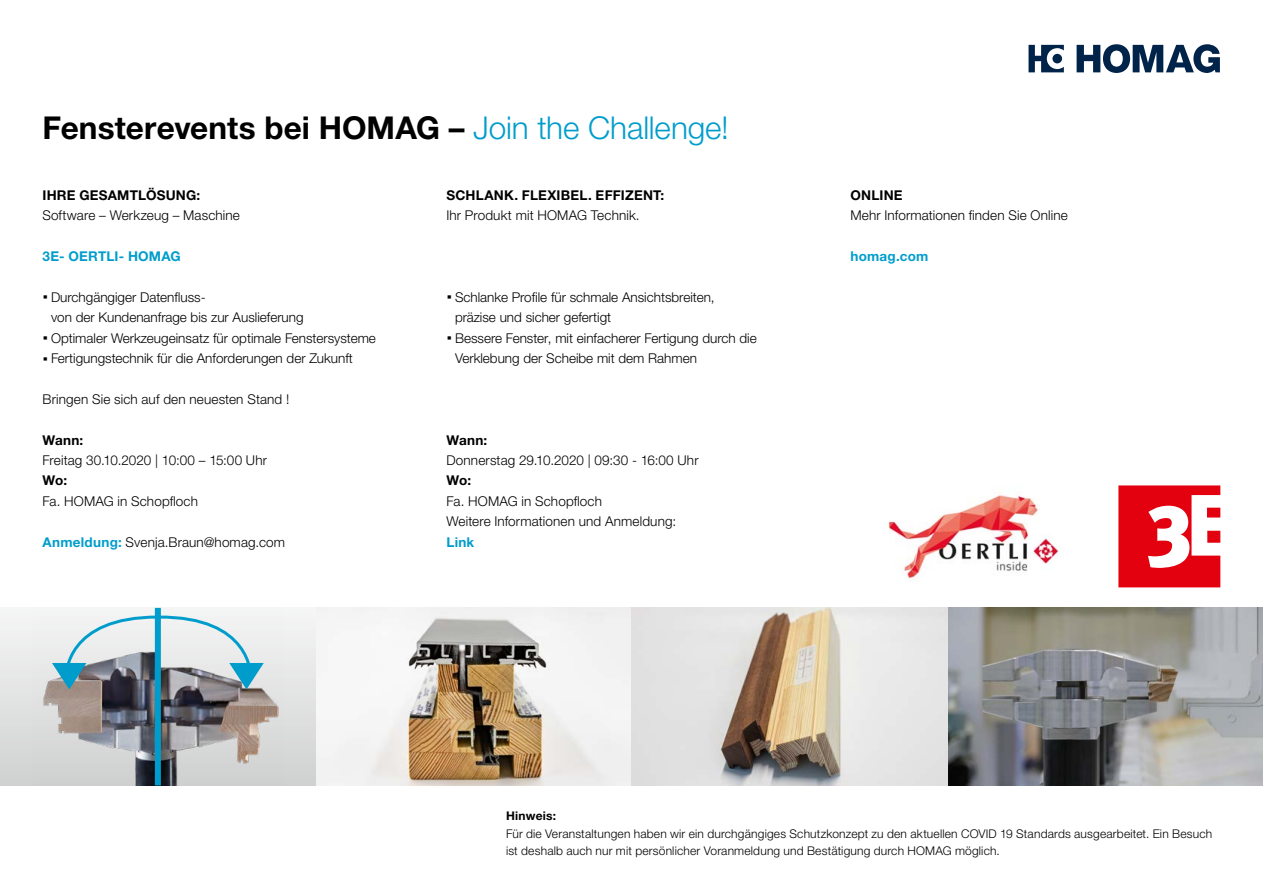
<style>
.page{position:relative;width:1263px;height:893px;background:#fff}
.page>*{position:absolute;margin:0;border:0;box-sizing:border-box;transform-origin:0 0}
.t1{font:700 31.5px "Helvetica Neue LTW1 G";letter-spacing:.005em;color:#000}
.t2{font:300 13.5px/20.4px "Helvetica Neue LTW1 G";color:#000}
.t3{font:700 13.5px "Helvetica Neue LTW1 G";letter-spacing:.015em;color:#000}
.t4{font:700 13.5px "Helvetica Neue LTW1 G";letter-spacing:.015em;color:#009dcc}
.t5{font:300 12px/17.2px "Helvetica Neue LTW1 G";letter-spacing:.015em;color:#000}
.t6{font:700 12px "Helvetica Neue LTW1 G";letter-spacing:.02em;color:#000}
.s1{font-weight:300;color:#009dcc}
.s2{font-weight:700;font-size:21px}
.s3{font-weight:700;color:#009dcc}
</style>
<div class="page">
<img style="left:316px;top:608px;width:947px;height:177px">
<div style="left:0;top:608px;width:316px;height:177px;background:linear-gradient(to bottom,#f6f6f6,#d0d1d1)"></div>
<img style="left:33px;top:608px;width:250px;height:177px">
<svg style="left:1076px;top:44px;width:144px;height:29px"></svg>
<svg style="left:1028px;top:45px;width:36px;height:27px"></svg>
<img style="left:887px;top:495px;width:171px;height:87px">
<svg style="left:1118px;top:485px;width:102px;height:102px"></svg>
<svg style="left:52px;top:613px;width:212px;height:76px"></svg>
<div style="left:155px;top:608px;width:6px;height:177px;background:#009dcc"></div>
<h1 class="t1" style="left:43px;top:108px;width:688px">Fensterevents bei HOMAG – <span class="s1">Join the Challenge!</span></h1>
<p class="t3" style="left:43px;top:187px;width:159px">IHRE GESAMTLÖSUNG:</p>
<p class="t2" style="left:43px;top:205px;width:199px">Software – Werkzeug – Maschine</p>
<p class="t4" style="left:43px;top:248px;width:140px">3E- OERTLI- HOMAG</p>
<p class="t2" style="left:43px;top:287px;width:165px"><span class="s2">·</span> Durchgängiger Datenfluss-</p>
<p class="t2" style="left:51px;top:307px;width:254px">von der Kundenanfrage bis zur Auslieferung</p>
<p class="t2" style="left:43px;top:328px;width:335px"><span class="s2">·</span> Optimaler Werkzeugeinsatz für optimale Fenstersysteme</p>
<p class="t2" style="left:43px;top:348px;width:312px"><span class="s2">·</span> Fertigungstechnik für die Anforderungen der Zukunft</p>
<p class="t2" style="left:43px;top:389px;width:248px">Bringen Sie sich auf den neuesten Stand !</p>
<p class="t3" style="left:43px;top:431px;width:42px">Wann:</p>
<p class="t2" style="left:43px;top:450px;width:226px">Freitag 30.10.2020 | 10:00 – 15:00 Uhr</p>
<p class="t3" style="left:43px;top:472px;width:26px">Wo:</p>
<p class="t2" style="left:43px;top:491px;width:157px">Fa. HOMAG in Schopfloch</p>
<p class="t2" style="left:43px;top:532px;width:244px"><span class="s3">Anmeldung:</span> Svenja.Braun@homag.com</p>
<p class="t3" style="left:446px;top:187px;width:219px">SCHLANK. FLEXIBEL. EFFIZENT:</p>
<p class="t2" style="left:446px;top:205px;width:195px">Ihr Produkt mit HOMAG Technik.</p>
<p class="t2" style="left:446px;top:287px;width:270px"><span class="s2">·</span> Schlanke Profile für schmale Ansichtsbreiten,</p>
<p class="t2" style="left:455px;top:307px;width:158px">präzise und sicher gefertigt</p>
<p class="t2" style="left:446px;top:328px;width:312px"><span class="s2">·</span> Bessere Fenster, mit einfacherer Fertigung durch die</p>
<p class="t2" style="left:455px;top:348px;width:244px">Verklebung der Scheibe mit dem Rahmen</p>
<p class="t3" style="left:446px;top:431px;width:42px">Wann:</p>
<p class="t2" style="left:446px;top:450px;width:254px">Donnerstag 29.10.2020 | 09:30 - 16:00 Uhr</p>
<p class="t3" style="left:446px;top:472px;width:26px">Wo:</p>
<p class="t2" style="left:446px;top:491px;width:231px">Fa. HOMAG in Schopfloch<br>Weitere Informationen und Anmeldung:</p>
<p class="t4" style="left:446px;top:533px;width:29px">Link</p>
<p class="t3" style="left:850px;top:187px;width:54px">ONLINE</p>
<p class="t2" style="left:850px;top:205px;width:219px">Mehr Informationen finden Sie Online</p>
<p class="t4" style="left:850px;top:248px;width:79px">homag.com</p>
<p class="t6" style="left:506px;top:809px;width:52px">Hinweis:</p>
<p class="t5" style="left:506px;top:825px;width:708px">Für die Veranstaltungen haben wir ein durchgängiges Schutzkonzept zu den aktuellen COVID 19 Standards ausgearbeitet. Ein Besuch ist deshalb auch nur mit persönlicher Voranmeldung und Bestätigung durch HOMAG möglich.</p>
</div>
